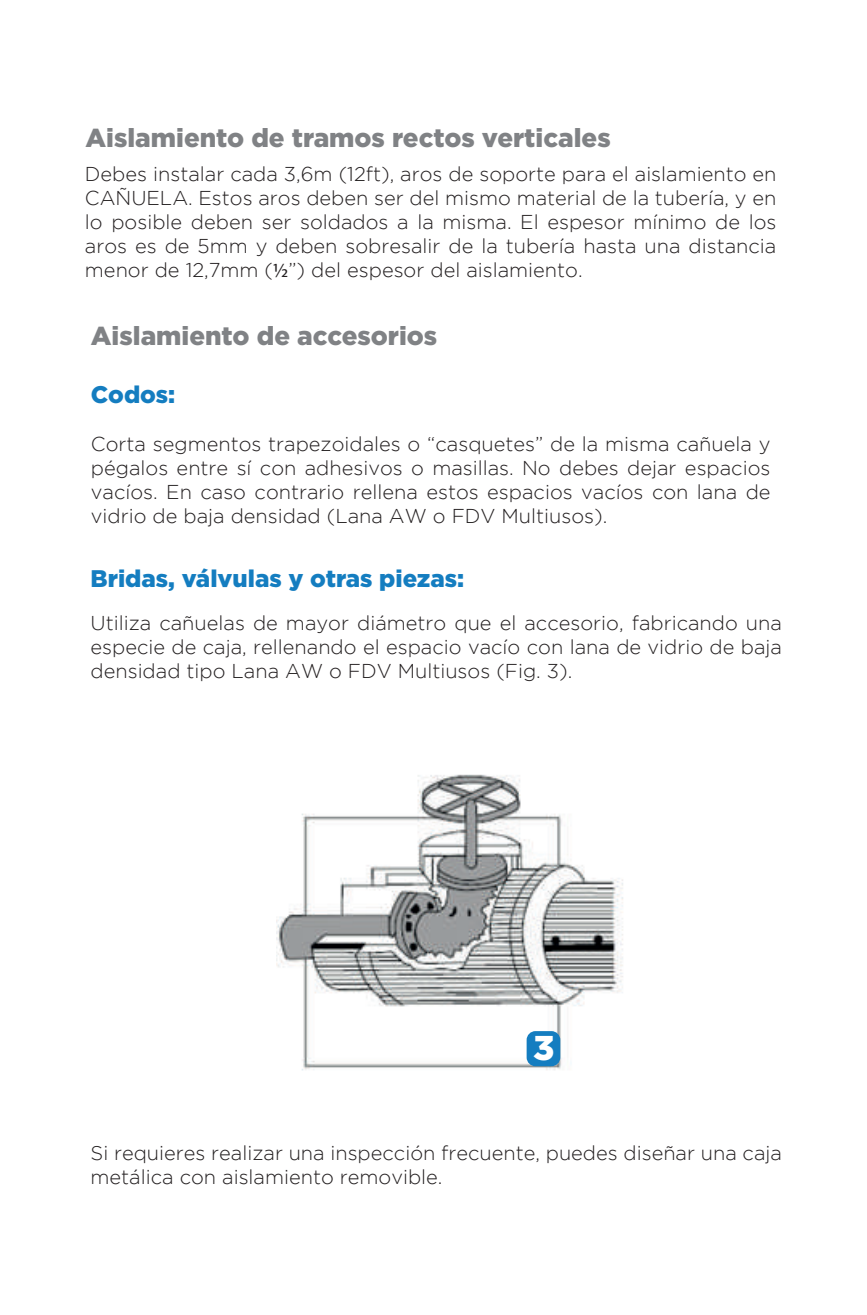
<style>
.page{position:relative;width:867px;height:1315px;background:#fff}
.page>*{position:absolute;margin:0;border:0;box-sizing:border-box;transform-origin:0 0}
.t1{font:900 34.4px "Gotham";color:#fff}
.t2{font:900 26px "Gotham";color:#808285}
.t3{font:900 24px "Gotham";color:#147dc0}
.t4{font:300 20px/24px "Gotham";color:#231f20;text-align:justify}
.s1{font-family:"Myriad Pro";font-weight:400}
</style>
<div class="page">
<img style="left:276px;top:774px;width:347px;height:297px">
<div style="left:526px;top:1031px;width:34px;height:35px;background:#147dc0;border-radius:9px"></div>
<h2 class="t2" style="left:86px;top:120px;width:526px">Aislamiento de tramos rectos verticales</h2>
<p class="t4" style="left:85px;top:161px;width:692px">Debes instalar cada 3,6m (12ft), aros de soporte para el aislamiento en CAÑUELA. Estos aros deben ser del mismo material de la tubería, y en lo posible deben ser soldados a la misma. El espesor mínimo de los aros es de 5mm y deben sobresalir de la tubería hasta una distancia menor de 12,7mm (<span class="s1">½</span>”) del espesor del aislamiento.</p>
<h2 class="t2" style="left:91px;top:318px;width:348px">Aislamiento de accesorios</h2>
<p class="t3" style="left:91px;top:378px;width:86px">Codos:</p>
<p class="t4" style="left:91px;top:431px;width:680px">Corta segmentos trapezoidales o “casquetes” de la misma cañuela y pégalos entre sí con adhesivos o masillas. No debes dejar espacios vacíos. En caso contrario rellena estos espacios vacíos con lana de vidrio de baja densidad (Lana AW o FDV Multiusos).</p>
<p class="t3" style="left:90px;top:562px;width:375px">Bridas, válvulas y otras piezas:</p>
<p class="t4" style="left:90px;top:611px;width:692px">Utiliza cañuelas de mayor diámetro que el accesorio, fabricando una especie de caja, rellenando el espacio vacío con lana de vidrio de baja densidad tipo Lana AW o FDV Multiusos (Fig. 3).</p>
<h1 class="t1" style="left:533px;top:1024px;width:23px">3</h1>
<p class="t4" style="left:90px;top:1140px;width:692px">Si requieres realizar una inspección frecuente, puedes diseñar una caja metálica con aislamiento removible.</p>
</div>
